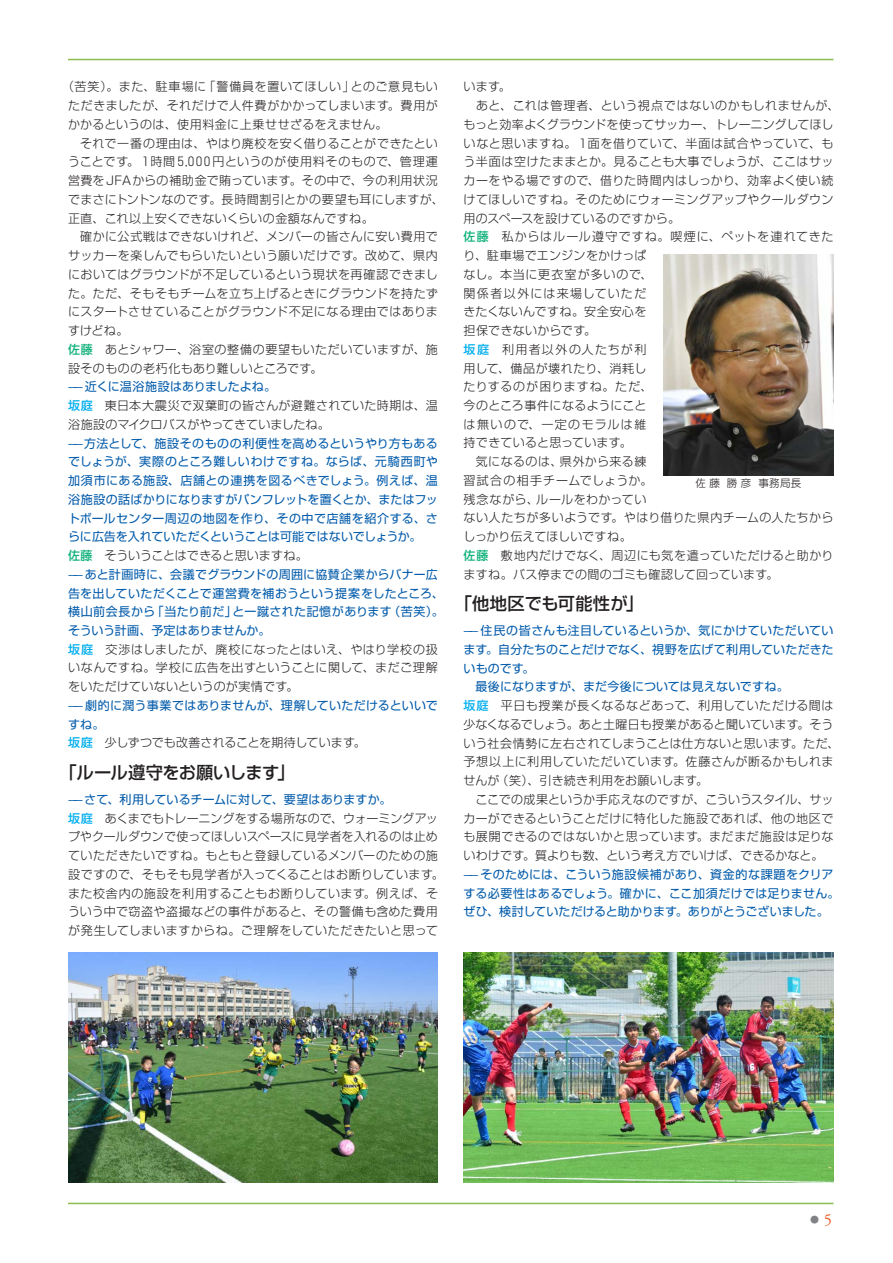
<style>
.page{position:relative;width:893px;height:1263px;background:#fff}
.page>*{position:absolute;margin:0;border:0;box-sizing:border-box;transform-origin:0 0}
.t1{font:500 17.25px "Shin Go";letter-spacing:-.02em;color:#231f20}
.t2{font:500 17.25px "Shin Go";color:#231f20}
.t3{font:300 12px/18.8px "Shin Go";letter-spacing:.03em;color:#231f20}
.t4{font:12px/18.8px "Shin Go";letter-spacing:.015em;color:#015aaa}
.t5{font:300 10.5px "Shin Go";color:#231f20}
.t6{font:9px "Koz Min Pr 6 N";color:#808285}
.s1{font-weight:500;color:#12b27c}
.s2{font-weight:400;color:#015aaa}
.s3{font-weight:500;color:#00aeef}
.s4{font-weight:300;color:#231f20}
.s5{font-family:"Adobe Garamond Pro";font-size:16.5px;color:#f15921}
</style>
<div class="page">
<hr style="left:68px;top:59px;width:765px;height:1px;background:#8bbe4f">
<hr style="left:68px;top:1203px;width:765px;height:1px;background:#8bbe4f">
<img style="left:663px;top:254px;width:170px;height:221px">
<img style="left:68px;top:952px;width:370px;height:230px">
<img style="left:463px;top:952px;width:370px;height:230px">
<p class="t3" style="left:68px;top:77px;width:377px;text-indent:-6px">（苦笑）。また、駐車場に「警備員を置いてほしい」とのご意見もいただきましたが、それだけで人件費がかかってしまいます。費用がかかるというのは、使用料金に上乗せせざるをえません。<br>　それで一番の理由は、やはり廃校を安く借りることができたということです。１時間５,０００円というのが使用料そのもので、管理運営費をJFAからの補助金で賄っています。その中で、今の利用状況でまさにトントンなのです。長時間割引とかの要望も耳にしますが、正直、これ以上安くできないくらいの金額なんですね。<br>　確かに公式戦はできないけれど、メンバーの皆さんに安い費用でサッカーを楽しんでもらいたいという願いだけです。改めて、県内においてはグラウンドが不足しているという現状を再確認できました。ただ、そもそもチームを立ち上げるときにグラウンドを持たずにスタートさせていることがグラウンド不足になる理由ではありますけどね。<br><span class="s1">佐藤</span> あとシャワー、浴室の整備の要望もいただいていますが、施設そのものの老朽化もあり難しいところです。</p>
<p class="t3" style="left:68px;top:377px;width:371px"><span class="s2">——近くに温浴施設はありましたよね。<br></span><span class="s3">坂庭</span>　東日本大震災で双葉町の皆さんが避難されていた時期は、温浴施設のマイクロバスがやってきていましたね。</p>
<p class="t4" style="left:68px;top:433px;width:377px">——方法として、施設そのものの利便性を高めるというやり方もあるでしょうが、実際のところ難しいわけですね。ならば、元騎西町や加須市にある施設、店舗との連携を図るべきでしょう。例えば、温浴施設の話ばかりになりますがパンフレットを置くとか、またはフットボールセンター周辺の地図を作り、その中で店舗を紹介する、さらに広告を入れていただくということは可能ではないでしょうか。<br><span class="s1">佐藤</span><span class="s4">　そういうことはできると思いますね。<br></span>——あと計画時に、会議でグラウンドの周囲に協賛企業からバナー広告を出していただくことで運営費を補おうという提案をしたところ、横山前会長から「当たり前だ」と一蹴された記憶があります（苦笑）。そういう計画、予定はありませんか。<br><span class="s3">坂庭</span><span class="s4">　交渉はしましたが、廃校になったとはいえ、やはり学校の扱いなんですね。学校に広告を出すということに関して、まだご理解をいただけていないというのが実情です。</span></p>
<p class="t4" style="left:68px;top:695px;width:371px">——劇的に潤う事業ではありませんが、理解していただけるといいですね。<br><span class="s3">坂庭</span><span class="s4">　少しずつでも改善されることを期待しています。</span></p>
<h1 class="t1" style="left:59px;top:761px;width:237px">「ルール遵守をお願いします」</h1>
<p class="t3" style="left:68px;top:789px;width:377px"><span class="s2">——さて、利用しているチームに対して、要望はありますか。<br></span><span class="s3">坂庭</span>　あくまでもトレーニングをする場所なので、ウォーミングアップやクールダウンで使ってほしいスペースに見学者を入れるのは止めていただきたいですね。もともと登録しているメンバーのための施設ですので、そもそも見学者が入ってくることはお断りしています。また校舎内の施設を利用することもお断りしています。例えば、そういう中で窃盗や盗撮などの事件があると、その警備も含めた費用が発生してしまいますからね。ご理解をしていただきたいと思って</p>
<p class="t3" style="left:463px;top:77px;width:377px">います。<br>　あと、これは管理者、という視点ではないのかもしれませんが、もっと効率よくグラウンドを使ってサッカー、トレーニングしてほしいなと思いますね。１面を借りていて、半面は試合やっていて、もう半面は空けたままとか。見ることも大事でしょうが、ここはサッカーをやる場ですので、借りた時間内はしっかり、効率よく使い続けてほしいですね。そのためにウォーミングアップやクールダウン用のスペースを設けているのですから。<br><span class="s1">佐藤</span>　私からはルール遵守ですね。喫煙に、ペットを連れてきたり、駐車場でエンジンをかけっぱ<br>なし。本当に更衣室が多いので、<br>関係者以外には来場していただ<br>きたくないんですね。安全安心を<br>担保できないからです。<br><span class="s3">坂庭</span>　利用者以外の人たちが利<br>用して、備品が壊れたり、消耗し<br>たりするのが困りますね。ただ、<br>今のところ事件になるようにこと<br>は無いので、一定のモラルは維<br>持できていると思っています。<br>　気になるのは、県外から来る練<br>習試合の相手チームでしょうか。<br>残念ながら、ルールをわかってい<br>ない人たちが多いようです。やはり借りた県内チームの人たちからしっかり伝えてほしいですね。<br><span class="s1">佐藤</span>　敷地内だけでなく、周辺にも気を遣っていただけると助かりますね。バス停までの間のゴミも確認して回っています。</p>
<h1 class="t2" style="left:455px;top:592px;width:190px">「他地区でも可能性が」</h1>
<p class="t3" style="left:463px;top:621px;width:377px"><span class="s2">——住民の皆さんも注目しているというか、気にかけていただいています。自分たちのことだけでなく、視野を広げて利用していただきたいものです。<br>　最後になりますが、まだ今後については見えないですね。<br></span><span class="s3">坂庭</span>　平日も授業が長くなるなどあって、利用していただける間は少なくなるでしょう。あと土曜日も授業があると聞いています。そういう社会情勢に左右されてしまうことは仕方ないと思います。ただ、予想以上に利用していただいています。佐藤さんが断るかもしれませんが（笑）、引き続き利用をお願いします。<br>　ここでの成果というか手応えなのですが、こういうスタイル、サッカーができるということだけに特化した施設であれば、他の地区でも展開できるのではないかと思っています。まだまだ施設は足りないわけです。質よりも数、という考え方でいけば、できるかなと。</p>
<p class="t4" style="left:463px;top:864px;width:377px">——そのためには、こういう施設候補があり、資金的な課題をクリアする必要性はあるでしょう。確かに、ここ加須だけでは足りません。ぜひ、検討していただけると助かります。ありがとうございました。</p>
<p class="t5" style="left:695px;top:477px;width:108px">佐 藤 勝 彦 事務局長</p>
<p class="t6" style="left:810px;top:1215px;width:23px">● <span class="s5">5</span></p>
</div>
